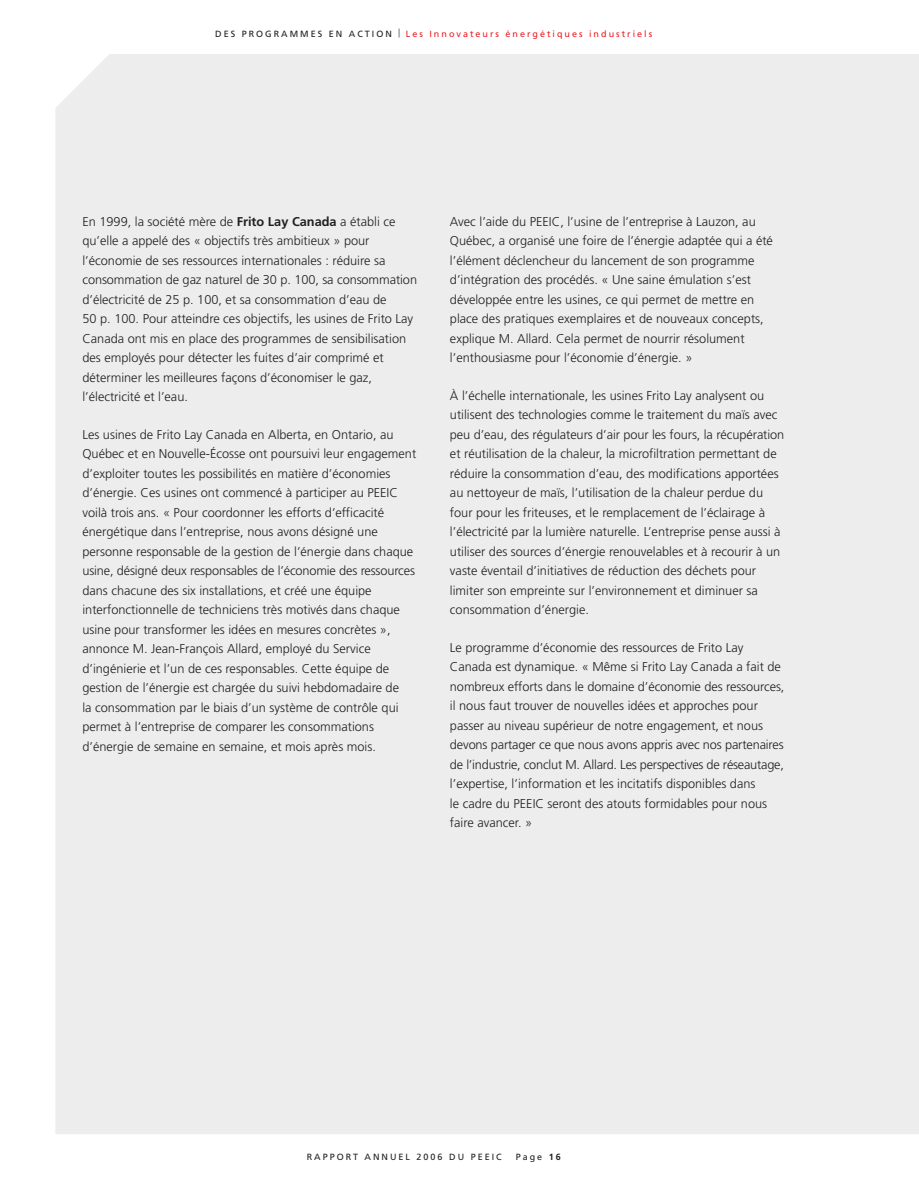
<style>
.page{position:relative;width:919px;height:1187px;background:#fff}
.page>*{position:absolute;margin:0;border:0;box-sizing:border-box;transform-origin:0 0}
.t1{font:300 12.75px/19.5px "Frutiger";color:#231f20}
.t2{font:9px "Frutiger";letter-spacing:.22em;color:#231f20}
.t3{font:9px "Frutiger";letter-spacing:.22em;color:#ed1c24}
.s1{font-weight:700}
</style>
<div class="page">
<div style="left:55px;top:28px;width:863px;height:1106px;background:#ededee"></div>
<p class="t2" style="left:215px;top:30px;width:178px">DES PROGRAMMES EN ACTION</p>
<p class="t3" style="left:406px;top:30px;width:248px">Les Innovateurs énergétiques industriels</p>
<p class="t1" style="left:82px;top:212px;width:336px">En 1999, la société mère de <span class="s1">Frito Lay Canada</span> a établi ce qu’elle a appelé des « objectifs très ambitieux » pour l’économie de ses ressources internationales : réduire sa consommation de gaz naturel de 30 p. 100, sa consommation d’électricité de 25 p. 100, et sa consommation d’eau de<br>50 p. 100. Pour atteindre ces objectifs, les usines de Frito Lay Canada ont mis en place des programmes de sensibilisation des employés pour détecter les fuites d’air comprimé et déterminer les meilleures façons d’économiser le gaz, l’électricité et l’eau.</p>
<p class="t1" style="left:82px;top:425px;width:335px">Les usines de Frito Lay Canada en Alberta, en Ontario, au Québec et en Nouvelle-Écosse ont poursuivi leur engagement d’exploiter toutes les possibilités en matière d’économies d’énergie. Ces usines ont commencé à participer au PEEIC voilà trois ans. « Pour coordonner les efforts d’efficacité énergétique dans l’entreprise, nous avons désigné une personne responsable de la gestion de l’énergie dans chaque usine, désigné deux responsables de l’économie des ressources dans chacune des six installations, et créé une équipe interfonctionnelle de techniciens très motivés dans chaque usine pour transformer les idées en mesures concrètes », annonce M. Jean-François Allard, employé du Service d’ingénierie et l’un de ces responsables. Cette équipe de gestion de l’énergie est chargée du suivi hebdomadaire de<br>la consommation par le biais d’un système de contrôle qui permet à l’entreprise de comparer les consommations d’énergie de semaine en semaine, et mois après mois.</p>
<p class="t1" style="left:450px;top:212px;width:324px">Avec l’aide du PEEIC, l’usine de l’entreprise à Lauzon, au Québec, a organisé une foire de l’énergie adaptée qui a été l’élément déclencheur du lancement de son programme d’intégration des procédés. « Une saine émulation s’est développée entre les usines, ce qui permet de mettre en place des pratiques exemplaires et de nouveaux concepts, explique M. Allard. Cela permet de nourrir résolument l’enthousiasme pour l’économie d’énergie. »</p>
<p class="t1" style="left:450px;top:386px;width:336px">À l’échelle internationale, les usines Frito Lay analysent ou utilisent des technologies comme le traitement du maïs avec peu d’eau, des régulateurs d’air pour les fours, la récupération et réutilisation de la chaleur, la microfiltration permettant de réduire la consommation d’eau, des modifications apportées au nettoyeur de maïs, l’utilisation de la chaleur perdue du four pour les friteuses, et le remplacement de l’éclairage à l’électricité par la lumière naturelle. L’entreprise pense aussi à utiliser des sources d’énergie renouvelables et à recourir à un vaste éventail d’initiatives de réduction des déchets pour limiter son empreinte sur l’environnement et diminuer sa consommation d’énergie.</p>
<p class="t1" style="left:450px;top:638px;width:336px">Le programme d’économie des ressources de Frito Lay Canada est dynamique. « Même si Frito Lay Canada a fait de nombreux efforts dans le domaine d’économie des ressources, il nous faut trouver de nouvelles idées et approches pour passer au niveau supérieur de notre engagement, et nous devons partager ce que nous avons appris avec nos partenaires de l’industrie, conclut M. Allard. Les perspectives de réseautage, l’expertise, l’information et les incitatifs disponibles dans<br>le cadre du PEEIC seront des atouts formidables pour nous faire avancer. »</p>
<p class="t2" style="left:306px;top:1153px;width:196px">RAPPORT ANNUEL 2006 DU PEEIC</p>
<p class="t2" style="left:515px;top:1153px;width:47px">Page <span class="s1">16</span></p>
</div>
